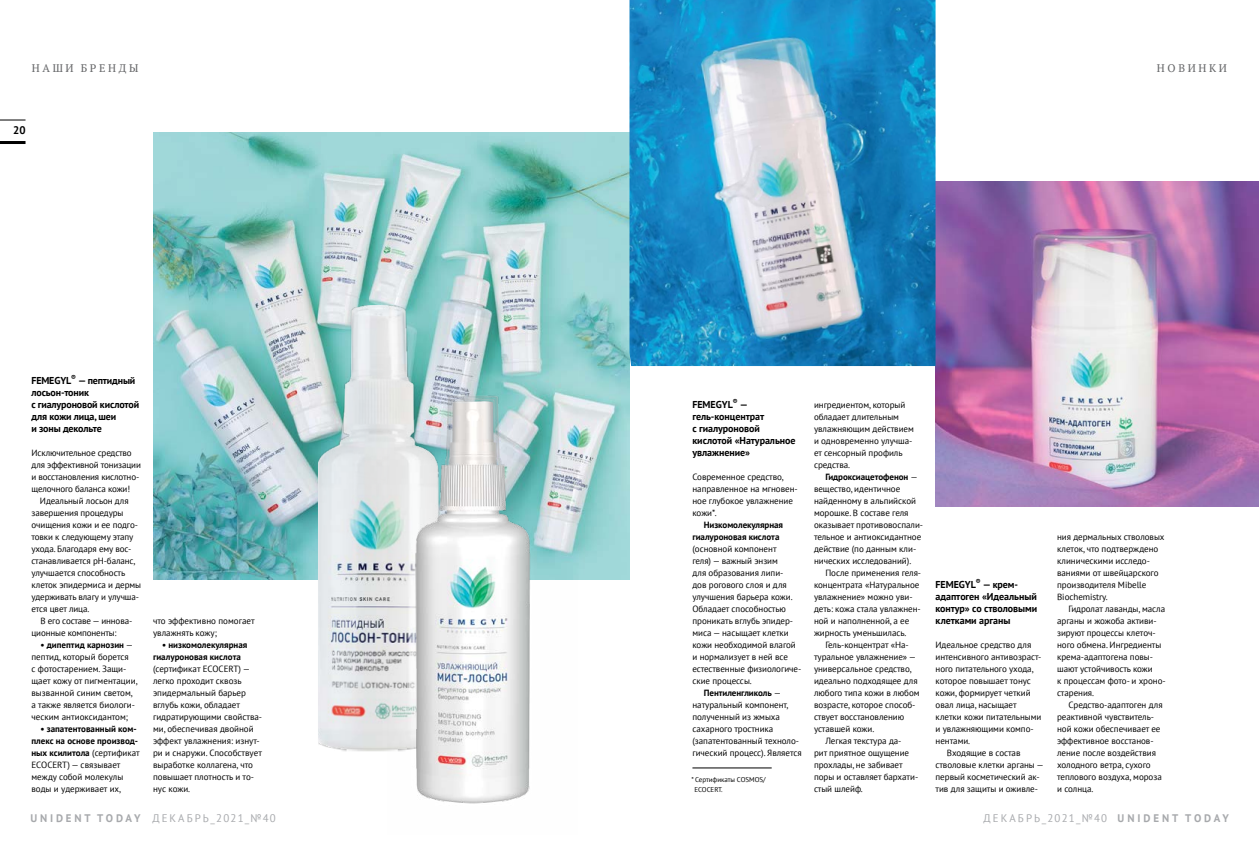
<style>
.page{position:relative;width:1259px;height:842px;background:#fff}
.page>*{position:absolute;margin:0;border:0;box-sizing:border-box;transform-origin:0 0}
.t1{font:11px "PT Sans";letter-spacing:.19em;color:#a7a9ac}
.t2{font:11px "PT Serif";letter-spacing:.24em;color:#636466}
.t3{font:700 11px "PT Sans";color:#000}
.t4{font:700 10px/12px "PT Sans";letter-spacing:-.005em;color:#000}
.t5{font:9px/12px "PT Sans";letter-spacing:-.005em;color:#000}
.t6{font:700 9px/12px "PT Sans";letter-spacing:-.005em;color:#000}
.t7{font:7px/10px "PT Sans";letter-spacing:-.005em;color:#000}
.s1{font-weight:700}
.s2{font-weight:400}
</style>
<div class="page">
<hr style="left:0;top:141px;width:26px;height:3px;background:#000">
<svg style="left:0;top:120px;width:26px;height:1px"></svg>
<img style="left:153px;top:132px;width:476px;height:448px">
<hr style="left:692px;top:768px;width:79px;height:1px;background:#000">
<img style="left:935px;top:181px;width:324px;height:325px">
<img style="left:318px;top:305px;width:122px;height:446px">
<img style="left:387px;top:343px;width:191px;height:461px">
<img style="left:629px;top:0;width:306px;height:366px">
<p class="t2" style="left:32px;top:61px;width:108px">НАШИ БРЕНДЫ</p>
<p class="t2" style="left:1157px;top:61px;width:72px">НОВИНКИ</p>
<p class="t3" style="left:13px;top:123px;width:14px">20</p>
<p class="t4" style="left:31px;top:374px;width:109px">FEMEGYL<sup>®</sup> — пептидный лосьон-тоник<br>с гиалуроновой кислотой для кожи лица, шеи<br>и зоны декольте</p>
<p class="t5" style="left:31px;top:447px;width:111px">Исключительное средство для эффективной тонизации и восстановления кислотно&shy;щелочного баланса кожи!</p>
<p class="t5" style="left:31px;top:495px;width:111px;text-indent:9px">Идеальный лосьон для завершения процедуры очищения кожи и ее подго&shy;товки к следующему этапу ухода. Благодаря ему вос&shy;станавливается рН-баланс, улучшается способность клеток эпидермиса и дермы удерживать влагу и улучша&shy;ется цвет лица.</p>
<p class="t5" style="left:31px;top:615px;width:102px;text-indent:9px">В его составе — иннова&shy;ционные компоненты:</p>
<p class="t5" style="left:31px;top:639px;width:108px;text-indent:9px"><span class="s1">• дипептид карнозин</span> — пептид, который борется<br>с фотостарением. Защи&shy;щает кожу от пигментации, вызванной синим светом, а также является биологи&shy;ческим антиоксидантом;</p>
<p class="t5" style="left:31px;top:723px;width:110px;text-indent:9px"><span class="s1">• запатентованный ком&shy;плекс на основе производ&shy;ных ксилитола</span> (сертификат<br>ECOCERT) — связывает между собой молекулы воды и удерживает их,</p>
<p class="t5" style="left:153px;top:615px;width:103px">что эффективно помогает увлажнять кожу;</p>
<p class="t6" style="left:153px;top:639px;width:96px;text-indent:9px">• низкомолекулярная гиалуроновая кислота</p>
<p class="t5" style="left:153px;top:663px;width:111px">(сертификат ECOCERT) — легко проходит сквозь эпидермальный барьер вглубь кожи, обладает гидратирующими свойства&shy;ми, обеспечивая двойной эффект увлажнения: изнут&shy;ри и снаружи. Способствует выработке коллагена, что повышает плотность и то&shy;нус кожи.</p>
<p class="t4" style="left:692px;top:398px;width:105px">FEMEGYL<sup>®</sup> — гель-концентрат<br>с гиалуроновой кислотой «Натуральное увлажнение»</p>
<p class="t5" style="left:692px;top:471px;width:107px">Современное средство, направленное на мгновен&shy;ное глубокое увлажнение кожи*.</p>
<p class="t6" style="left:692px;top:519px;width:92px;text-indent:11px">Низкомолекулярная гиалуроновая кислота</p>
<p class="t5" style="left:692px;top:543px;width:86px">(основной компонент</p>
<p class="t5" style="left:692px;top:555px;width:87px">геля) — важный энзим</p>
<p class="t5" style="left:692px;top:567px;width:93px">для образования липи-</p>
<p class="t5" style="left:692px;top:579px;width:96px">дов рогового слоя и для</p>
<p class="t5" style="left:692px;top:591px;width:102px">улучшения барьера кожи.</p>
<p class="t5" style="left:692px;top:603px;width:95px">Обладает способностью</p>
<p class="t5" style="left:692px;top:615px;width:102px">проникать вглубь эпидер-</p>
<p class="t5" style="left:692px;top:627px;width:98px">миса — насыщает клетки</p>
<p class="t5" style="left:692px;top:639px;width:105px">кожи необходимой влагой</p>
<p class="t5" style="left:692px;top:651px;width:97px">и нормализует в ней все</p>
<p class="t5" style="left:692px;top:663px;width:110px">естественные физиологиче-</p>
<p class="t5" style="left:692px;top:675px;width:61px">ские процессы.</p>
<p class="t6" style="left:704px;top:687px;width:79px">Пентиленгликоль <span class="s2">—</span></p>
<p class="t5" style="left:692px;top:699px;width:97px">натуральный компонент,</p>
<p class="t5" style="left:692px;top:711px;width:89px">полученный из жмыха</p>
<p class="t5" style="left:692px;top:723px;width:82px">сахарного тростника</p>
<p class="t5" style="left:692px;top:735px;width:108px">(запатентованный техноло-</p>
<p class="t5" style="left:692px;top:747px;width:111px">гический процесс). Является</p>
<p class="t7" style="left:694px;top:774px;width:73px;text-indent:-3px">* Сертификаты COSMOS/<br>ECOCERT.</p>
<p class="t5" style="left:814px;top:399px;width:101px">ингредиентом, который обладает длительным увлажняющим действием и одновременно улучша&shy;ет сенсорный профиль средства.</p>
<p class="t5" style="left:814px;top:471px;width:111px;text-indent:11px"><span class="s1">Гидроксиацетофенон</span> — вещество, идентичное найденному в альпийской морошке. В составе геля оказывает противовоспали&shy;тельное и антиоксидантное действие (по данным кли&shy;нических исследований).</p>
<p class="t5" style="left:814px;top:567px;width:108px;text-indent:11px">После применения геля-- концентрата «Натуральное увлажнение» можно уви&shy;деть: кожа стала увлажнен&shy;ной и наполненной, а ее жирность уменьшилась.</p>
<p class="t5" style="left:825px;top:639px;width:85px">Гель-концентрат «На-</p>
<p class="t5" style="left:814px;top:651px;width:104px">туральное увлажнение» —</p>
<p class="t5" style="left:814px;top:663px;width:99px">универсальное средство,</p>
<p class="t5" style="left:814px;top:675px;width:105px">идеально подходящее для</p>
<p class="t5" style="left:814px;top:687px;width:107px">любого типа кожи в любом</p>
<p class="t5" style="left:814px;top:699px;width:103px">возрасте, которое способ-</p>
<p class="t5" style="left:814px;top:711px;width:92px">ствует восстановлению</p>
<p class="t5" style="left:814px;top:723px;width:62px">уставшей кожи.</p>
<p class="t5" style="left:825px;top:735px;width:78px">Легкая текстура да-</p>
<p class="t5" style="left:814px;top:747px;width:97px">рит приятное ощущение</p>
<p class="t5" style="left:814px;top:759px;width:90px">прохлады, не забивает</p>
<p class="t5" style="left:814px;top:771px;width:106px">поры и оставляет бархати-</p>
<p class="t5" style="left:814px;top:783px;width:50px">стый шлейф.</p>
<p class="t4" style="left:935px;top:578px;width:103px">FEMEGYL<sup>®</sup> — крем&shy;адаптоген «Идеальный контур» со стволовыми клетками арганы</p>
<p class="t5" style="left:935px;top:639px;width:97px">Идеальное средство для</p>
<p class="t5" style="left:935px;top:651px;width:107px">интенсивного антивозраст-</p>
<p class="t5" style="left:935px;top:663px;width:100px">ного питательного ухода,</p>
<p class="t5" style="left:935px;top:675px;width:97px">которое повышает тонус</p>
<p class="t5" style="left:935px;top:687px;width:97px">кожи, формирует четкий</p>
<p class="t5" style="left:935px;top:699px;width:83px">овал лица, насыщает</p>
<p class="t5" style="left:935px;top:711px;width:107px">клетки кожи питательными</p>
<p class="t5" style="left:935px;top:723px;width:100px">и увлажняющими компо-</p>
<p class="t5" style="left:935px;top:735px;width:36px">нентами.</p>
<p class="t5" style="left:947px;top:747px;width:75px">Входящие в состав</p>
<p class="t5" style="left:935px;top:759px;width:110px">стволовые клетки арганы —</p>
<p class="t5" style="left:935px;top:771px;width:106px">первый косметический ак-</p>
<p class="t5" style="left:935px;top:783px;width:104px">тив для защиты и оживле-</p>
<p class="t5" style="left:1057px;top:531px;width:109px">ния дермальных стволовых клеток, что подтверждено клиническими исследо&shy;ваниями от швейцарского производителя Mibelle<br>Biochemistry.</p>
<p class="t5" style="left:1057px;top:603px;width:110px;text-indent:11px">Гидролат лаванды, масла арганы и жожоба активи&shy;зируют процессы клеточ&shy;ного обмена. Ингредиенты крема-адаптогена повы&shy;шают устойчивость кожи<br>к процессам фото- и хроно&shy;старения.</p>
<p class="t5" style="left:1057px;top:699px;width:107px;text-indent:11px">Средство-адаптоген для реактивной чувствитель&shy;ной кожи обеспечивает ее эффективное восстанов&shy;ление после воздействия холодного ветра, сухого теплового воздуха, мороза и солнца.</p>
<p class="t1" style="left:30px;top:811px;width:247px"><span class="s1">UNIDENT TODAY</span> ДЕКАБРЬ_2021_№40</p>
<p class="t1" style="left:983px;top:811px;width:247px">ДЕКАБРЬ_2021_№40 <span class="s1">UNIDENT TODAY</span></p>
</div>
